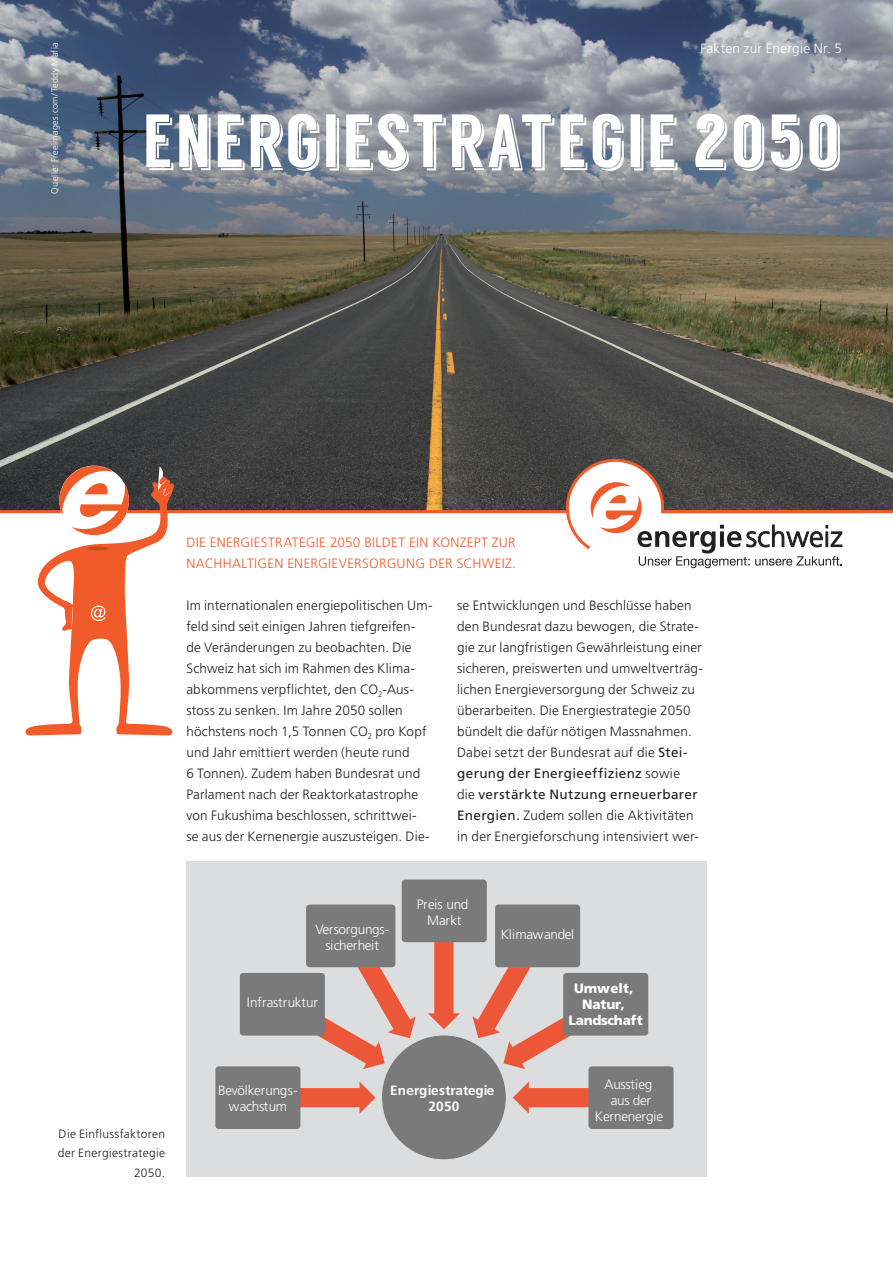
<style>
.page{position:relative;width:893px;height:1263px;background:#fff}
.page>*{position:absolute;margin:0;border:0;box-sizing:border-box;transform-origin:0 0}
.t1{font:75px "Langdon";letter-spacing:.01em;color:#fff}
.t2{font:300 13.5px/21px "Frutiger LT Std";letter-spacing:.015em;color:#231f20}
.t3{font:300 13.5px/16.2px "Frutiger LT Std";letter-spacing:-.02em;color:#fff;text-align:center}
.t4{font:300 13.5px "Frutiger LT Std";letter-spacing:.025em;color:#f15b2a}
.t5{font:900 13.5px/16.2px "Frutiger LT Std";letter-spacing:-.02em;color:#fff;text-align:center}
.t6{font:700 13.5px/16.2px "Frutiger LT Std";letter-spacing:.02em;color:#fff;text-align:center}
.t7{font:300 13.5px "Frutiger LT Std";letter-spacing:.02em;color:#fff}
.t8{font:300 12px/19.5px "Frutiger LT Std";letter-spacing:.03em;color:#231f20;text-align:right}
.t9{font:300 9px "Frutiger LT Std";letter-spacing:.04em;color:#fff}
.s1{font-weight:400}
</style>
<div class="page">
<div style="left:186px;top:862px;width:521px;height:315px;background:#dcdddf"></div>
<svg style="left:300px;top:1082px;width:75px;height:32px"></svg>
<svg style="left:278px;top:931px;width:138px;height:138px"></svg>
<svg style="left:428px;top:942px;width:32px;height:87px"></svg>
<svg style="left:472px;top:931px;width:139px;height:138px"></svg>
<svg style="left:513px;top:1082px;width:75px;height:32px"></svg>
<div style="left:240px;top:973px;width:85px;height:62px;background:#7b7a7b;border-radius:3px"></div>
<div style="left:215px;top:1066px;width:85px;height:63px;background:#7b7a7b;border-radius:3px"></div>
<div style="left:588px;top:1066px;width:85px;height:63px;background:#7b7a7b;border-radius:3px"></div>
<div style="left:563px;top:973px;width:85px;height:62px;background:#7b7a7b;border-radius:3px"></div>
<div style="left:495px;top:904px;width:85px;height:63px;background:#7b7a7b;border-radius:3px"></div>
<div style="left:402px;top:879px;width:85px;height:63px;background:#7b7a7b;border-radius:3px"></div>
<div style="left:306px;top:904px;width:89px;height:63px;background:#7b7a7b;border-radius:4px"></div>
<div style="left:382px;top:1035px;width:124px;height:124px;background:#7b7a7b;border-radius:50%"></div>
<img style="left:0;top:0;width:893px;height:510px">
<hr style="left:0;top:510px;width:893px;height:3px;background:#f15b2a">
<svg style="left:564px;top:459px;width:302px;height:109px"></svg>
<svg style="left:25px;top:466px;width:149px;height:269px"></svg>
<p class="t9" style="left:50px;top:194px;width:153px;rotate:-90deg">Quelle: Freeimages.com/Teddy Mafia</p>
<p class="t7" style="left:700px;top:40px;width:143px">Fakten zur Energie Nr. 5</p>
<h1 class="t1" style="left:143px;top:102px;width:702px">ENERGIESTRATEGIE 2050</h1>
<p class="t4" style="left:186px;top:535px;width:48px">Die Energiestrategie</p>
<p class="t4" style="left:330px;top:535px;width:61px">2050 bi ldet</p>
<p class="t4" style="left:409px;top:535px;width:59px">ei n Konzept</p>
<p class="t4" style="left:492px;top:535px;width:9px">zur</p>
<p class="t4" style="left:186px;top:556px;width:69px">nac hhaltige</p>
<p class="t4" style="left:274px;top:556px;width:38px">n Energieversorgu</p>
<p class="t4" style="left:406px;top:556px;width:32px">ng der</p>
<p class="t4" style="left:457px;top:556px;width:61px">Sc hweiz.</p>
<p class="t2" style="left:186px;top:595px;width:248px">Im internationalen energiepolitischen Um&shy;feld sind seit einigen Jahren tiefgreifen&shy;de Veränderungen zu beobachten. Die Schweiz hat sich im Rahmen des Klima&shy;abkommens verpflichtet, den CO<sub>2</sub>-Aus&shy;stoss zu senken. Im Jahre 2050 sollen höchstens noch 1,5 Tonnen CO<sub>2</sub> pro Kopf und Jahr emittiert werden (heute rund<br>6 Tonnen). Zudem haben Bundesrat und Parlament nach der Reaktorkatastrophe von Fukushima beschlossen, schrittwei-<br>se aus der Kernenergie auszusteigen. Die-</p>
<p class="t2" style="left:457px;top:595px;width:247px">se Entwicklungen und Beschlüsse haben den Bundesrat dazu bewogen, die Strate&shy;gie zur langfristigen Gewährleistung einer sicheren, preiswerten und umweltverträg&shy;lichen Energieversorgung der Schweiz zu überarbeiten. Die Energiestrategie 2050 bündelt die dafür nötigen Massnahmen.<br>Dabei setzt der Bundesrat auf die <span class="s1">Stei&shy;gerung der Energieeffizienz</span> sowie<br>die <span class="s1">verstärkte Nutzung erneuerbarer Energien.</span> Zudem sollen die Aktivitäten in der Energieforschung intensiviert wer-</p>
<p class="t3" style="left:315px;top:921px;width:75px">Versorgungs&shy;sicherheit</p>
<p class="t3" style="left:247px;top:994px;width:72px">Infrastruktur</p>
<p class="t3" style="left:417px;top:896px;width:53px">Preis und<br>Markt</p>
<p class="t3" style="left:501px;top:926px;width:75px">Klimawandel</p>
<p class="t5" style="left:569px;top:980px;width:76px">Umwelt,<br>Natur,<br>Landschaft</p>
<p class="t3" style="left:218px;top:1083px;width:81px">Bevölkerungs&shy;wachstum</p>
<p class="t6" style="left:390px;top:1082px;width:106px">Energiestrategie<br>2050</p>
<p class="t3" style="left:595px;top:1076px;width:70px">Ausstieg aus der<br>Kernenergie</p>
<p class="t8" style="left:58px;top:1124px;width:109px">Die Einflussfaktoren der Energiestrategie<br>2050.</p>
</div>
